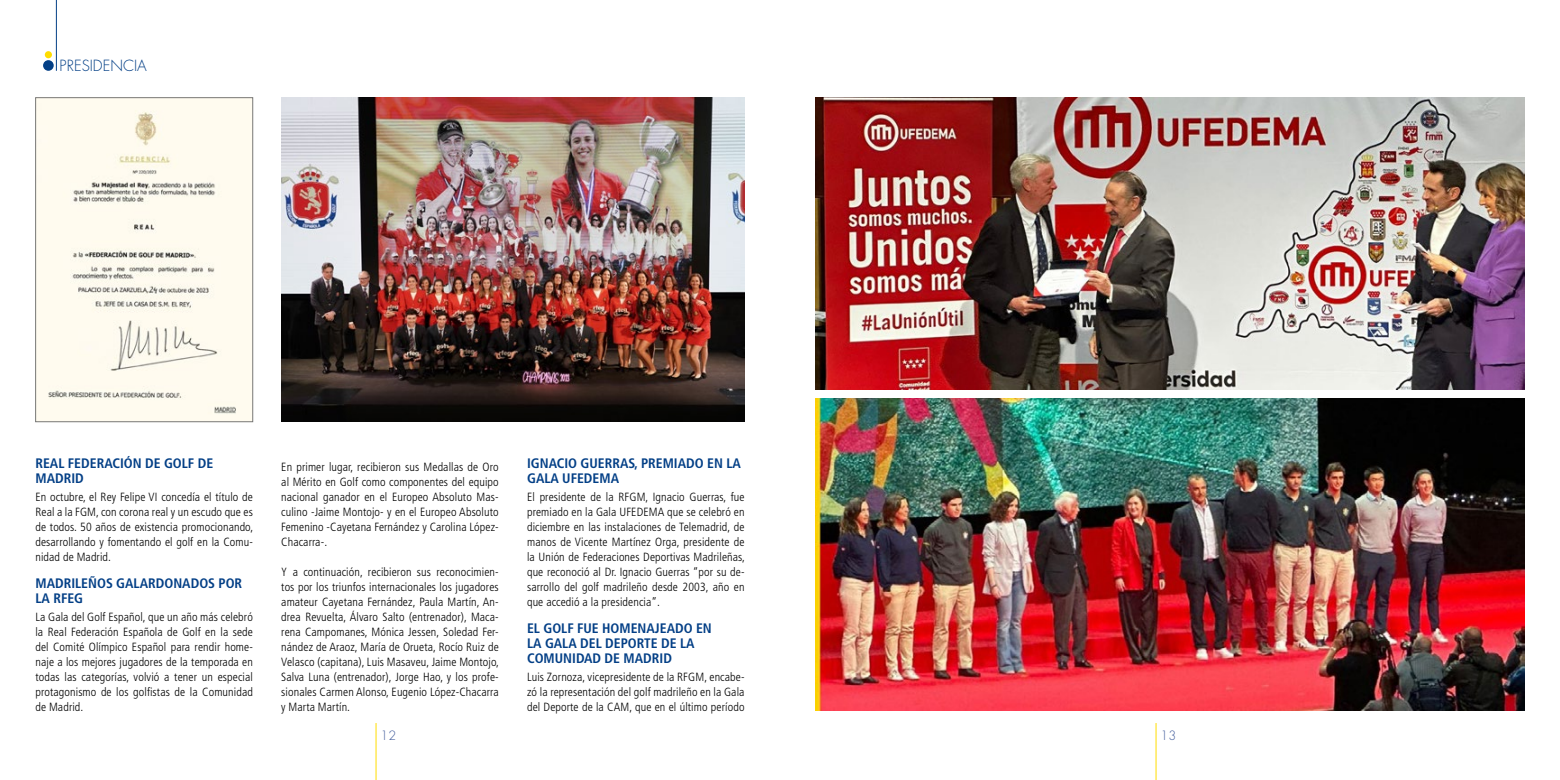
<style>
.page{position:relative;width:1560px;height:780px;background:#fff}
.page>*{position:absolute;margin:0;border:0;box-sizing:border-box;transform-origin:0 0}
.t1{font:300 15px "Futura Std";color:#033f86}
.ladillo{font:700 condensed 13.75px/15px "Frutiger LT Std";color:#033f86}
.t2{font:300 12.5px "Futura Std";color:#405b9b}
.texto{font:300 condensed 11.88px/15px "Frutiger LT Std";letter-spacing:.01em;color:#000;text-align:justify}
</style>
<div class="page">
<hr style="left:56px;top:0;width:1px;height:71px;background:#033f86">
<div style="left:43px;top:60px;width:11px;height:11px;background:#033f86;border-radius:50%"></div>
<div style="left:45px;top:51px;width:7px;height:7px;background:#fd0;border-radius:50%"></div>
<hr style="left:376px;top:723px;width:1px;height:57px;background:#fd0">
<hr style="left:1155px;top:723px;width:1px;height:57px;background:#fd0">
<img style="left:37px;top:99px;width:214px;height:321px">
<div style="left:35px;top:97px;width:218px;height:325px;border:1px solid #777776"></div>
<img style="left:281px;top:97px;width:463px;height:325px">
<img style="left:815px;top:97px;width:709px;height:293px">
<img style="left:815px;top:398px;width:709px;height:312px">
<p class="t1" style="left:60px;top:56px;width:89px">PRESIDENCIA</p>
<p class="ladillo" style="left:35px;top:456px;width:179px">REAL FEDERACIÓN DE GOLF DE<br>MADRID</p>
<p class="texto" style="left:35px;top:489px;width:219px">En octubre, el Rey Felipe VI concedía el título de Real a la FGM, con corona real y un escudo que es de todos. 50 años de existencia promocionando, desarrollando y fomentando el golf en la Comu&shy;nidad de Madrid.</p>
<p class="ladillo" style="left:35px;top:576px;width:208px">MADRILEÑOS GALARDONADOS POR<br>LA RFEG</p>
<p class="texto" style="left:35px;top:609px;width:219px">La Gala del Golf Español, que un año más celebró la Real Federación Española de Golf en la sede del Comité Olímpico Español para rendir home&shy;naje a los mejores jugadores de la temporada en todas las categorías, volvió a tener un especial protagonismo de los golfistas de la Comunidad de Madrid.</p>
<p class="texto" style="left:281px;top:459px;width:219px">En primer lugar, recibieron sus Medallas de Oro al Mérito en Golf como componentes del equipo nacional ganador en el Europeo Absoluto Mas&shy;culino -Jaime Montojo- y en el Europeo Absoluto Femenino -Cayetana Fernández y Carolina López-Chacarra-.</p>
<p class="texto" style="left:281px;top:564px;width:219px">Y a continuación, recibieron sus reconocimien&shy;tos por los triunfos internacionales los jugadores amateur Cayetana Fernández, Paula Martín, An&shy;drea Revuelta, Álvaro Salto (entrenador), Maca&shy;rena Campomanes, Mónica Jessen, Soledad Fer&shy;nández de Araoz, María de Orueta, Rocío Ruiz de Velasco (capitana), Luis Masaveu, Jaime Montojo, Salva Luna (entrenador), Jorge Hao, y los profe&shy;sionales Carmen Alonso, Eugenio López-Chacarra y Marta Martín.</p>
<p class="ladillo" style="left:527px;top:456px;width:215px">IGNACIO GUERRAS, PREMIADO EN LA<br>GALA UFEDEMA</p>
<p class="texto" style="left:527px;top:489px;width:219px">El presidente de la RFGM, Ignacio Guerras, fue premiado en la Gala UFEDEMA que se celebró en diciembre en las instalaciones de Telemadrid, de manos de Vicente Martínez Orga, presidente de la Unión de Federaciones Deportivas Madrileñas, que reconoció al Dr. Ignacio Guerras “por su de&shy;sarrollo del golf madrileño desde 2003, año en que accedió a la presidencia”.</p>
<p class="ladillo" style="left:527px;top:621px;width:186px">EL GOLF FUE HOMENAJEADO EN<br>LA GALA DEL DEPORTE DE LA<br>COMUNIDAD DE MADRID</p>
<p class="texto" style="left:527px;top:669px;width:219px">Luis Zornoza, vicepresidente de la RFGM, encabe&shy;zó la representación del golf madrileño en la Gala del Deporte de la CAM, que en el último período</p>
<p class="t2" style="left:380px;top:727px;width:17px">12</p>
<p class="t2" style="left:1160px;top:727px;width:17px">13</p>
</div>
